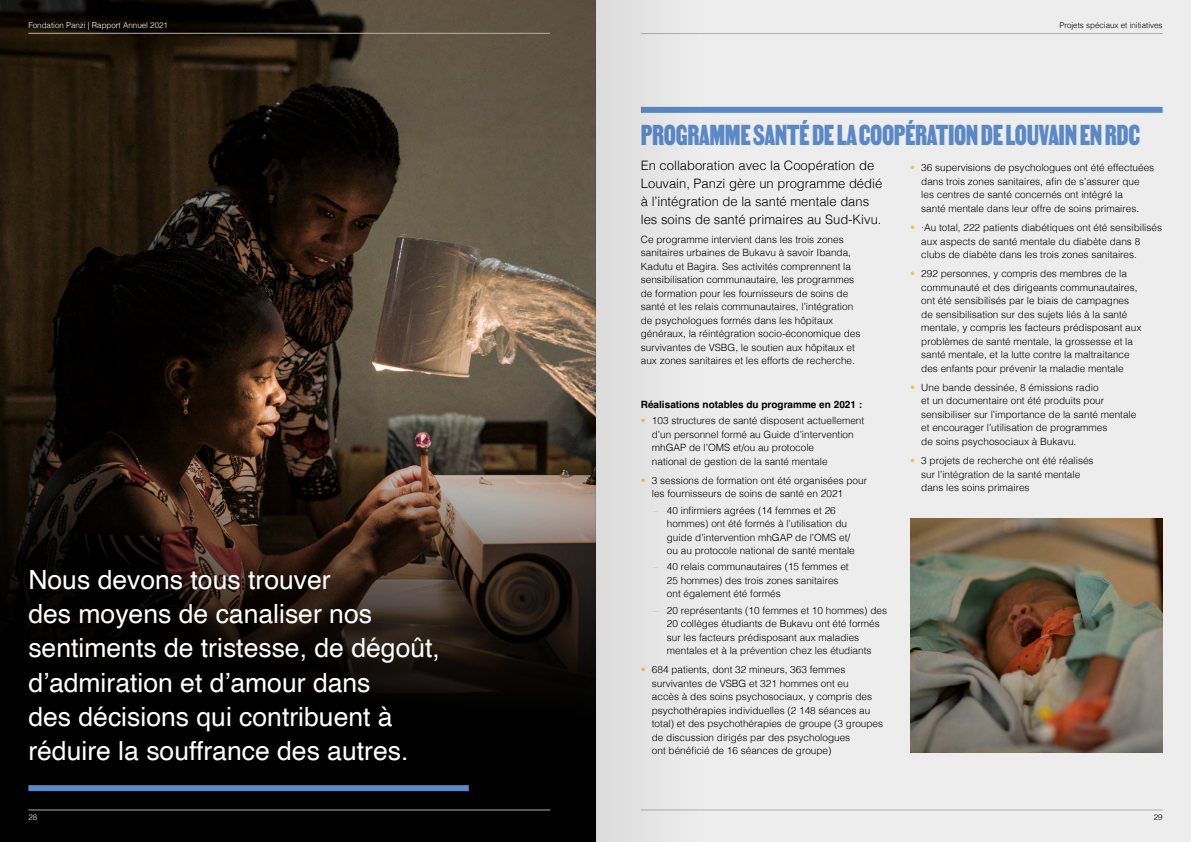
<style>
.page{position:relative;width:1191px;height:842px;background:#fff}
.page>*{position:absolute;margin:0;border:0;box-sizing:border-box;transform-origin:0 0}
.t1{font:34px "MARTIN";letter-spacing:-.01em;color:#5b89c7}
.t2{font:26.5px/34.3px "Helvetica";color:#fff}
.t3{font:300 13px/18px "Helvetica";color:#000}
.t4{font:300 10px/13.5px "Helvetica";color:#000}
.t5{font:700 10px "Helvetica";color:#000}
.t6{font:300 8px "Helvetica";color:#fff}
.t7{font:300 8px "Helvetica";color:#000}
.s1{color:#f4bf5f}
</style>
<div class="page">
<div style="left:595px;top:0;width:596px;height:842px;background:#ededed"></div>
<div style="left:641px;top:107px;width:521px;height:6px;background:#5b89c7"></div>
<img style="left:910px;top:519px;width:252px;height:234px">
<img style="left:0;top:0;width:595px;height:327px">
<svg style="left:0;top:327px;width:595px;height:515px;background:#231b15"></svg>
<div style="left:28px;top:785px;width:441px;height:6px;background:#5b89c7"></div>
<hr style="left:28px;top:33px;width:522px;height:1px;background:#b3b2b2">
<hr style="left:641px;top:33px;width:521px;height:1px;background:#b3b2b2">
<hr style="left:28px;top:810px;width:522px;height:1px;background:#b3b2b2">
<hr style="left:641px;top:810px;width:521px;height:1px;background:#b3b2b2">
<div style="left:595px;top:0;width:116px;height:842px;background:#e4e4e4"></div>
<p class="t6" style="left:28px;top:19px;width:141px">Fondation Panzi | Rapport Annuel 2021</p>
<p class="t7" style="left:1059px;top:19px;width:105px">Projets spéciaux et initiatives</p>
<h2 class="t2" style="left:28px;top:563px;width:413px">Nous devons tous trouver<br>des moyens de canaliser nos sentiments de tristesse, de dégoût, d’admiration et d’amour dans<br>des décisions qui contribuent à réduire la souffrance des autres.</h2>
<h1 class="t1" style="left:641px;top:115px;width:501px">PROGRAMME SANTÉ DE LA COOPÉRATION DE LOUVAIN EN RDC</h1>
<h3 class="t3" style="left:641px;top:155px;width:243px">En collaboration avec la Coopération de Louvain, Panzi gère un programme dédié à l’intégration de la santé mentale dans les soins de santé primaires au Sud-Kivu.</h3>
<p class="t4" style="left:641px;top:232px;width:221px">Ce programme intervient dans les trois zones sanitaires urbaines de Bukavu à savoir Ibanda, Kadutu et Bagira. Ses activités comprennent la sensibilisation communautaire, les programmes de formation pour les fournisseurs de soins de santé et les relais communautaires, l’intégration de psychologues formés dans les hôpitaux généraux, la réintégration socio-économique des survivantes de VSBG, le soutien aux hôpitaux et aux zones sanitaires et les efforts de recherche.</p>
<p class="t5" style="left:641px;top:398px;width:223px">Réalisations notables du programme en 2021 :</p>
<p class="t4" style="left:652px;top:413px;width:214px;text-indent:-11px"><span class="s1">•</span> 103 structures de santé disposent actuellement d’un personnel formé au Guide d’intervention mhGAP de l’OMS et/ou au protocole<br>national de gestion de la santé mentale</p>
<p class="t4" style="left:652px;top:473px;width:217px;text-indent:-11px"><span class="s1">•</span> 3 sessions de formation ont été organisées pour les fournisseurs de soins de santé en 2021</p>
<p class="t4" style="left:667px;top:502px;width:189px;text-indent:-14px"><span class="s1">–</span> 40 infirmiers agrées (14 femmes et 26 hommes) ont été formés à l’utilisation du guide d’intervention mhGAP de l’OMS et/ ou au protocole national de santé mentale</p>
<p class="t4" style="left:667px;top:559px;width:183px;text-indent:-14px"><span class="s1">–</span> 40 relais communautaires (15 femmes et<br>25 hommes) des trois zones sanitaires ont également été formés</p>
<p class="t4" style="left:667px;top:603px;width:222px;text-indent:-14px"><span class="s1">–</span> 20 représentants (10 femmes et 10 hommes) des 20 collèges étudiants de Bukavu ont été formés sur les facteurs prédisposant aux maladies mentales et à la prévention chez les étudiants</p>
<p class="t4" style="left:652px;top:662px;width:233px;text-indent:-11px"><span class="s1">•</span> 684 patients, dont 32 mineurs, 363 femmes survivantes de VSBG et 321 hommes ont eu<br>accès à des soins psychosociaux, y compris des psychothérapies individuelles (2 148 séances au total) et des psychothérapies de groupe (3 groupes de discussion dirigés par des psychologues<br>ont bénéficié de 16 séances de groupe)</p>
<p class="t4" style="left:921px;top:160px;width:234px;text-indent:-11px"><span class="s1">•</span> 36 supervisions de psychologues ont été effectuées dans trois zones sanitaires, afin de s’assurer que les centres de santé concernés ont intégré la<br>santé mentale dans leur offre de soins primaires.</p>
<p class="t4" style="left:921px;top:220px;width:242px;text-indent:-11px"><span class="s1">•</span> ·Au total, 222 patients diabétiques ont été sensibilisés aux aspects de santé mentale du diabète dans 8 clubs de diabète dans les trois zones sanitaires.</p>
<p class="t4" style="left:921px;top:266px;width:222px;text-indent:-11px"><span class="s1">•</span> 292 personnes, y compris des membres de la communauté et des dirigeants communautaires, ont été sensibilisés par le biais de campagnes de sensibilisation sur des sujets liés à la santé mentale, y compris les facteurs prédisposant aux problèmes de santé mentale, la grossesse et la santé mentale, et la lutte contre la maltraitance des enfants pour prévenir la maladie mentale</p>
<p class="t4" style="left:921px;top:380px;width:217px;text-indent:-11px"><span class="s1">•</span> Une bande dessinée, 8 émissions radio<br>et un documentaire ont été produits pour sensibiliser sur l’importance de la santé mentale et encourager l’utilisation de programmes<br>de soins psychosociaux à Bukavu.</p>
<p class="t4" style="left:921px;top:453px;width:174px;text-indent:-11px"><span class="s1">•</span> 3 projets de recherche ont été réalisés sur l’intégration de la santé mentale dans les soins primaires</p>
<p class="t6" style="left:28px;top:810px;width:10px">28</p>
<p class="t7" style="left:1153px;top:810px;width:10px">29</p>
</div>
